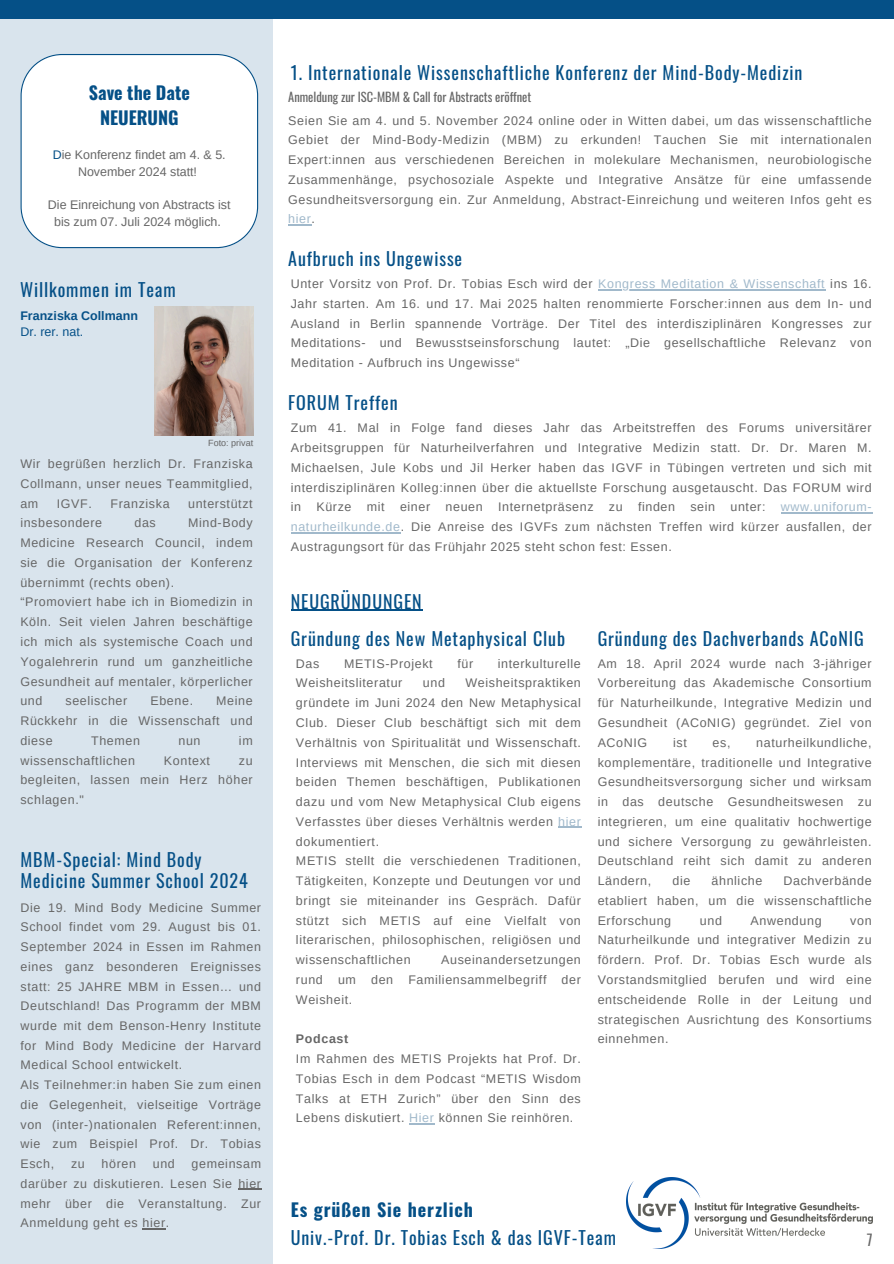
<style>
.page{position:relative;width:894px;height:1264px;background:#fff}
.page>*{position:absolute;margin:0;border:0;box-sizing:border-box;transform-origin:0 0}
.t1{font:18px/21.3px "Oswald";letter-spacing:.05em;color:#055087}
.t2{font:700 18px/24.9px "Oswald";color:#055087;text-align:center}
.t3{font:15px "Oswald";color:#666}
.t4{font:12.45px/19.8px "Arimo";letter-spacing:.05em;color:#666;text-align:justify}
.t5{font:12.45px/16.6px "Arimo";color:#666;text-align:center}
.t6{font:12.45px "Oswald";color:#666}
.t7{font:700 12.45px/16.6px "Arimo";color:#055087}
.t8{font:9px "Arimo";color:#666}
.s1{color:#055087}
.s2{font-weight:400}
.s3{color:#a1b9cb}
.s4{font-weight:700}
</style>
<div class="page">
<div style="left:0;top:15px;width:272px;height:1248px;background:#d9e4ed"></div>
<div style="left:0;top:0;width:893px;height:19px;background:#055087"></div>
<div style="left:21px;top:54px;width:237px;height:194px;background:#fff"></div>
<svg style="left:288px;top:224px;width:23px;height:1px"></svg>
<svg style="left:238px;top:1188px;width:23px;height:1px"></svg>
<svg style="left:142px;top:1228px;width:24px;height:1px"></svg>
<hr style="left:598px;top:289px;width:227px;height:1px;background:#a1b9cb">
<hr style="left:780px;top:512px;width:92px;height:1px;background:#a1b9cb">
<hr style="left:291px;top:532px;width:109px;height:1px;background:#a1b9cb">
<img style="left:155px;top:307px;width:98px;height:128px">
<img style="left:626px;top:1177px;width:246px;height:71px">
<hr style="left:558px;top:826px;width:23px;height:2px;background:#a1b9cb">
<svg style="left:409px;top:1123px;width:25px;height:1px"></svg>
<hr style="left:291px;top:609px;width:131px;height:2px;background:#055087">
<h2 class="t2" style="left:89px;top:80px;width:102px">Save the Date<br>NEUERUNG</h2>
<h4 class="t5" style="left:53px;top:147px;width:174px"><span class="s1">D</span>ie Konferenz findet am 4. &amp; 5.<br>November 2024 statt!</h4>
<h4 class="t5" style="left:48px;top:197px;width:184px">Die Einreichung von Abstracts ist bis zum 07. Juli 2024 möglich.</h4>
<h1 class="t1" style="left:20px;top:278px;width:157px">Willkommen im Team</h1>
<h4 class="t7" style="left:20px;top:307px;width:119px">Franziska Collmann<br><span class="s2">Dr. rer. nat.</span></h4>
<h3 class="t8" style="left:208px;top:437px;width:46px">Foto: privat</h3>
<h4 class="t4" style="left:20px;top:454px;width:234px">Wir begrüßen herzlich Dr. Franziska Collmann, unser neues Teammitglied, am</h4>
<h4 class="t4" style="left:57px;top:493px;width:37px">IGVF.</h4>
<h4 class="t4" style="left:110px;top:493px;width:61px">Franziska</h4>
<h4 class="t4" style="left:188px;top:493px;width:66px">unterstützt</h4>
<h4 class="t4" style="left:20px;top:513px;width:83px">insbesondere</h4>
<h4 class="t4" style="left:134px;top:513px;width:23px">das</h4>
<h4 class="t4" style="left:20px;top:513px;width:234px;text-align:left;text-indent:168px">Mind-Body<br>Medicine Research Council, indem sie die Organisation der Konferenz übernimmt (rechts oben).<br>“Promoviert habe ich in Biomedizin in<br>Köln. Seit vielen Jahren beschäftige ich mich als systemische Coach und<br>Yogalehrerin rund um ganzheitliche<br>Gesundheit auf mentaler, körperlicher und</h4>
<h4 class="t4" style="left:20px;top:691px;width:234px;text-indent:196px">Meine Rückkehr in die Wissenschaft und diese</h4>
<h4 class="t4" style="left:65px;top:691px;width:63px">seelischer</h4>
<h4 class="t4" style="left:150px;top:691px;width:44px">Ebene.</h4>
<h4 class="t4" style="left:91px;top:730px;width:50px">Themen</h4>
<h4 class="t4" style="left:178px;top:730px;width:24px">nun</h4>
<h4 class="t4" style="left:239px;top:730px;width:15px">im</h4>
<h4 class="t4" style="left:20px;top:750px;width:116px">wissenschaftlichen</h4>
<h4 class="t4" style="left:164px;top:750px;width:48px">Kontext</h4>
<h4 class="t4" style="left:20px;top:750px;width:234px;text-indent:218px">zu begleiten, lassen mein Herz höher schlagen."</h4>
<h4 class="t1" style="left:21px;top:848px;width:229px">MBM-Special: Mind Body<br>Medicine Summer School 2024</h4>
<p class="t4" style="left:21px;top:897px;width:242px;text-align:left">Die 19. Mind Body Medicine Summer School findet vom 29. August bis 01.<br>September 2024 in Essen im Rahmen eines ganz besonderen Ereignisses statt: 25 JAHRE MBM in Essen… und Deutschland! Das Programm der MBM wurde mit dem Benson-Henry Institute for Mind Body Medicine der Harvard Medical School entwickelt.<br>Als Teilnehmer:in haben Sie zum einen die Gelegenheit, vielseitige Vorträge von (inter-)nationalen Referent:innen, wie zum Beispiel Prof. Dr. Tobias Esch,</p>
<p class="t4" style="left:21px;top:1153px;width:242px;text-indent:171px">gemeinsam darüber zu diskutieren. Lesen Sie hier mehr über die Veranstaltung. Zur Anmeldung geht es hier.</p>
<p class="t4" style="left:71px;top:1153px;width:15px">zu</p>
<p class="t4" style="left:102px;top:1153px;width:36px">hören</p>
<p class="t4" style="left:153px;top:1153px;width:24px">und</p>
<h4 class="t1" style="left:291px;top:61px;width:513px">1. Internationale Wissenschaftliche Konferenz der Mind-Body-Medizin</h4>
<p class="t6" style="left:288px;top:87px;width:244px">Anmeldung zur ISC-MBM &amp; Call for Abstracts eröffnet</p>
<h3 class="t4" style="left:288px;top:110px;width:584px">Seien Sie am 4. und 5. November 2024 online oder in Witten dabei, um das wissenschaftliche Gebiet der Mind-Body-Medizin (MBM) zu erkunden! Tauchen Sie mit internationalen Expert:innen aus verschiedenen Bereichen in molekulare Mechanismen, neurobiologische Zusammenhänge, psychosoziale Aspekte und Integrative Ansätze für eine umfassende Gesundheitsversorgung ein. Zur Anmeldung, Abstract-Einreichung und weiteren Infos geht es <span class="s3">hier</span>.</h3>
<h3 class="t1" style="left:288px;top:247px;width:175px">Aufbruch ins Ungewisse</h3>
<h3 class="t4" style="left:291px;top:274px;width:582px">Unter Vorsitz von Prof. Dr. Tobias Esch wird der <span class="s3">Kongress Meditation &amp; Wissenschaft</span> ins 16.</h3>
<h4 class="t4" style="left:291px;top:294px;width:582px">Jahr starten. Am 16. und 17. Mai 2025 halten renommierte Forscher:innen aus dem In- und Ausland in Berlin spannende Vorträge. Der Titel des interdisziplinären Kongresses zur Meditations- und Bewusstseinsforschung lautet: „Die gesellschaftliche Relevanz von Meditation - Aufbruch ins Ungewisse“</h4>
<h4 class="t1" style="left:288px;top:391px;width:111px">FORUM Treffen</h4>
<h4 class="t4" style="left:291px;top:418px;width:582px">Zum 41. Mal in Folge fand dieses Jahr das Arbeitstreffen des Forums universitärer Arbeitsgruppen für Naturheilverfahren und Integrative Medizin statt. Dr. Dr. Maren M.<br>Michaelsen, Jule Kobs und Jil Herker haben das IGVF in Tübingen vertreten und sich mit interdisziplinären Kolleg:innen über die aktuellste Forschung ausgetauscht. Das FORUM wird in Kürze mit einer neuen Internetpräsenz zu finden sein unter: <span class="s3">www.uniforum&shy;naturheilkunde.de</span>. Die Anreise des IGVFs zum nächsten Treffen wird kürzer ausfallen, der Austragungsort für das Frühjahr 2025 steht schon fest: Essen.</h4>
<h1 class="t1" style="left:291px;top:590px;width:132px">NEUGRÜNDUNGEN</h1>
<h3 class="t1" style="left:291px;top:626px;width:276px">Gründung des New Metaphysical Club</h3>
<h4 class="t4" style="left:296px;top:653px;width:25px">Das</h4>
<h4 class="t4" style="left:344px;top:653px;width:90px">METIS-Projekt</h4>
<h4 class="t4" style="left:457px;top:653px;width:17px">für</h4>
<h4 class="t4" style="left:497px;top:653px;width:84px">interkulturelle</h4>
<h4 class="t4" style="left:296px;top:673px;width:108px">Weisheitsliteratur</h4>
<h4 class="t4" style="left:423px;top:673px;width:24px">und</h4>
<h4 class="t4" style="left:296px;top:673px;width:286px;text-align:left;text-indent:169px">Weisheitspraktiken gründete im Juni 2024 den New Metaphysical Club. Dieser Club beschäftigt sich mit dem Verhältnis von Spiritualität und Wissenschaft.<br>Interviews mit Menschen, die sich mit diesen beiden Themen beschäftigen, Publikationen dazu und vom New Metaphysical Club eigens Verfasstes über dieses Verhältnis werden <span class="s3">hier </span>dokumentiert.<br>METIS stellt die verschiedenen Traditionen, Tätigkeiten, Konzepte und Deutungen vor und bringt sie miteinander ins Gespräch. Dafür stützt sich METIS auf eine Vielfalt von literarischen, philosophischen, religiösen und wissenschaftlichen</h4>
<h4 class="t4" style="left:296px;top:950px;width:286px;text-indent:145px">Auseinandersetzungen rund um den Familiensammelbegriff der Weisheit.</h4>
<p class="t4" style="left:296px;top:1029px;width:286px;text-align:left"><span class="s4">Podcast<br></span>Im Rahmen des METIS Projekts hat Prof. Dr.<br>Tobias Esch in dem Podcast “METIS Wisdom Talks at ETH Zurich” über den Sinn des Lebens diskutiert. <span class="s3">Hier</span> können Sie reinhören.</p>
<h4 class="t1" style="left:597px;top:626px;width:267px">Gründung des Dachverbands ACoNIG</h4>
<h4 class="t4" style="left:597px;top:653px;width:275px">Am 18. April 2024 wurde nach 3-jähriger Vorbereitung das Akademische Consortium für Naturheilkunde, Integrative Medizin und Gesundheit (ACoNIG) gegründet. Ziel von ACoNIG</h4>
<h4 class="t4" style="left:597px;top:732px;width:275px;text-indent:158px">naturheilkundliche, komplementäre, traditionelle und Integrative Gesundheitsversorgung sicher und wirksam in das deutsche Gesundheitswesen zu integrieren, um eine qualitativ hochwertige und sichere Versorgung zu gewährleisten.<br>Deutschland reiht sich damit zu anderen Ländern,</h4>
<h4 class="t4" style="left:673px;top:732px;width:15px">ist</h4>
<h4 class="t4" style="left:712px;top:732px;width:19px">es,</h4>
<h4 class="t4" style="left:597px;top:870px;width:275px;text-indent:186px">Dachverbände etabliert haben, um die wissenschaftliche Erforschung</h4>
<h4 class="t4" style="left:672px;top:870px;width:19px">die</h4>
<h4 class="t4" style="left:711px;top:870px;width:52px">ähnliche</h4>
<h4 class="t4" style="left:699px;top:910px;width:24px">und</h4>
<h4 class="t4" style="left:750px;top:910px;width:72px">Anwendung</h4>
<h4 class="t4" style="left:597px;top:910px;width:275px;text-indent:252px">von Naturheilkunde und integrativer Medizin zu fördern. Prof. Dr. Tobias Esch wurde als Vorstandsmitglied berufen und wird eine entscheidende Rolle in der Leitung und strategischen Ausrichtung des Konsortiums einnehmen.</h4>
<h3 class="t1" style="left:291px;top:1194px;width:326px;line-height:28.2px"><span class="s4">Es grüßen Sie herzlich<br></span>Univ.-Prof. Dr. Tobias Esch &amp; das IGVF-Team</h3>
<p class="t3" style="left:866px;top:1228px;width:7px">7</p>
</div>
